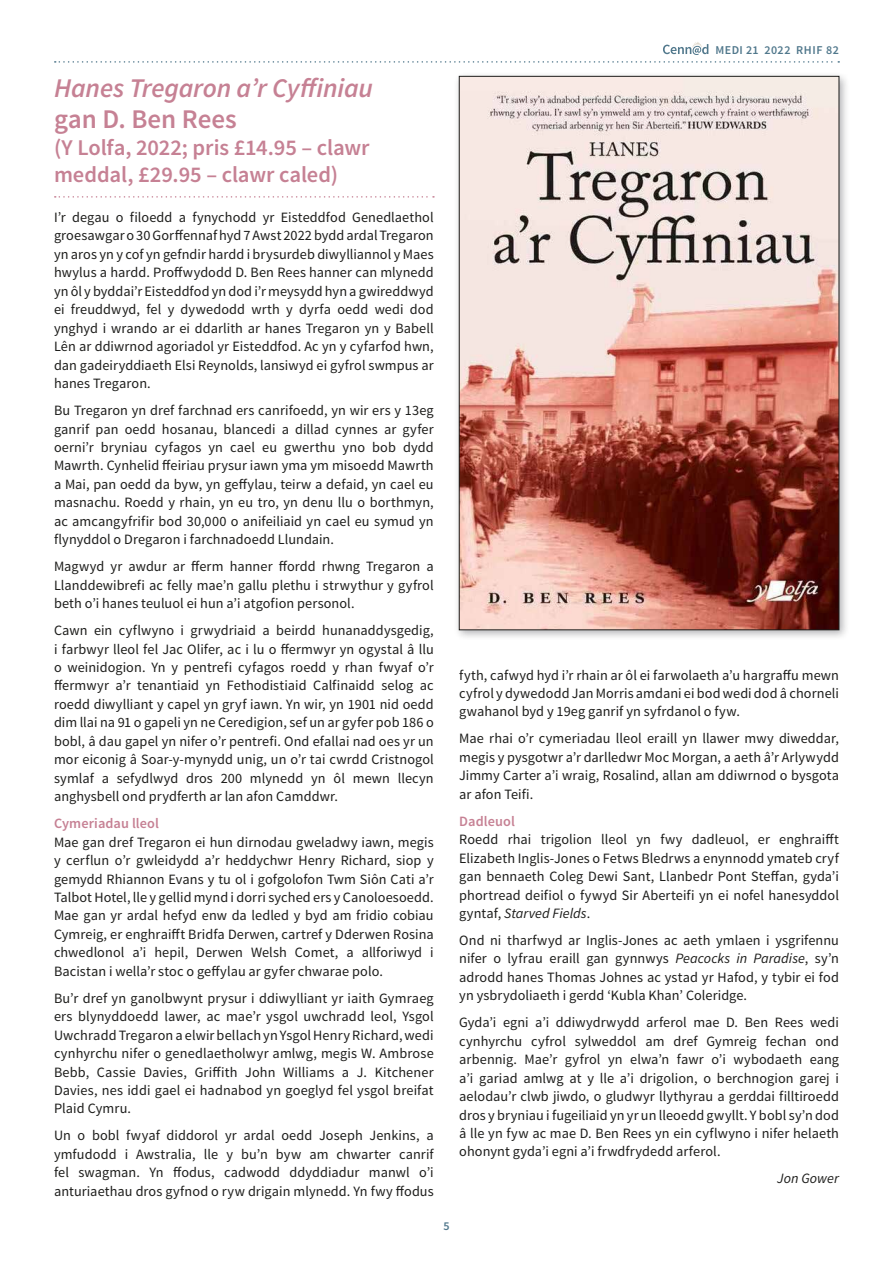
<style>
.page{position:relative;width:893px;height:1263px;background:#fff}
.page>*{position:absolute;margin:0;border:0;box-sizing:border-box;transform-origin:0 0}
.t1{font:italic 600 27px "Source Sans Pro";letter-spacing:-.005em;color:#c68194}
.t2{font:600 27px "Source Sans Pro";color:#c68194}
.t3{font:600 22.5px/27px "Source Sans Pro";letter-spacing:-.005em;color:#c68194}
.t4{font:14.25px/18.5px "Source Sans Pro";letter-spacing:.005em;color:#1d1d1b;text-align:justify}
.t5{font:600 14.25px "Source Sans Pro";letter-spacing:.01em;color:#c68194}
.t6{font:italic 14.25px "Source Sans Pro";letter-spacing:.005em;color:#1d1d1b}
.t7{font:600 12px "Source Sans Pro";letter-spacing:.04em;color:#51788c}
.s1{font-style:italic}
</style>
<div class="page">
<svg style="left:663px;top:42px;width:45px;height:13px"></svg>
<svg style="left:55px;top:61px;width:784px;height:2px"></svg>
<svg style="left:55px;top:196px;width:379px;height:2px"></svg>
<div style="left:454px;top:71px;width:396px;height:570px;background:#00040c;opacity:.3"></div>
<img style="left:461px;top:78px;width:376px;height:550px">
<h1 class="t1" style="left:54px;top:71px;width:321px">Hanes Tregaron a’r Cyffiniau</h1>
<h1 class="t2" style="left:54px;top:102px;width:184px">gan D. Ben Rees</h1>
<h2 class="t3" style="left:54px;top:135px;width:317px">(Y Lolfa, 2022; pris £14.95 – clawr meddal, £29.95 – clawr caled)</h2>
<p class="t4" style="left:54px;top:208px;width:381px">I’r degau o filoedd a fynychodd yr Eisteddfod Genedlaethol groesawgar o 30 Gorffennaf hyd 7 Awst 2022 bydd ardal Tregaron yn aros yn y cof yn gefndir hardd i brysurdeb diwylliannol y Maes hwylus a hardd. Proffwydodd D. Ben Rees hanner can mlynedd yn ôl y byddai’r Eisteddfod yn dod i’r meysydd hyn a gwireddwyd ei freuddwyd, fel y dywedodd wrth y dyrfa oedd wedi dod ynghyd i wrando ar ei ddarlith ar hanes Tregaron yn y Babell Lên ar ddiwrnod agoriadol yr Eisteddfod. Ac yn y cyfarfod hwn, dan gadeiryddiaeth Elsi Reynolds, lansiwyd ei gyfrol swmpus ar hanes Tregaron.</p>
<p class="t4" style="left:54px;top:401px;width:381px">Bu Tregaron yn dref farchnad ers canrifoedd, yn wir ers y 13eg ganrif pan oedd hosanau, blancedi a dillad cynnes ar gyfer oerni’r bryniau cyfagos yn cael eu gwerthu yno bob dydd Mawrth. Cynhelid ffeiriau prysur iawn yma ym misoedd Mawrth a Mai, pan oedd da byw, yn geffylau, teirw a defaid, yn cael eu masnachu. Roedd y rhain, yn eu tro, yn denu llu o borthmyn, ac amcangyfrifir bod 30,000 o anifeiliaid yn cael eu symud yn flynyddol o Dregaron i farchnadoedd Llundain.</p>
<p class="t4" style="left:54px;top:557px;width:381px">Magwyd yr awdur ar fferm hanner ffordd rhwng Tregaron a Llanddewibrefi ac felly mae’n gallu plethu i strwythur y gyfrol beth o’i hanes teuluol ei hun a’i atgofion personol.</p>
<p class="t4" style="left:54px;top:621px;width:381px">Cawn ein cyflwyno i grwydriaid a beirdd hunanaddysgedig, i farbwyr lleol fel Jac Olifer, ac i lu o ffermwyr yn ogystal â llu o weinidogion. Yn y pentrefi cyfagos roedd y rhan fwyaf o’r ffermwyr a’r tenantiaid yn Fethodistiaid Calfinaidd selog ac roedd diwylliant y capel yn gryf iawn. Yn wir, yn 1901 nid oedd dim llai na 91 o gapeli yn ne Ceredigion, sef un ar gyfer pob 186 o bobl, â dau gapel yn nifer o’r pentrefi. Ond efallai nad oes yr un mor eiconig â Soar-y-mynydd unig, un o’r tai cwrdd Cristnogol symlaf a sefydlwyd dros 200 mlynedd yn ôl mewn llecyn anghysbell ond prydferth ar lan afon Camddwr.</p>
<p class="t5" style="left:54px;top:814px;width:107px">Cymeriadau lleol</p>
<p class="t4" style="left:54px;top:833px;width:381px">Mae gan dref Tregaron ei hun dirnodau gweladwy iawn, megis y cerflun o’r gwleidydd a’r heddychwr Henry Richard, siop y gemydd Rhiannon Evans y tu ol i gofgolofon Twm Siôn Cati a’r Talbot Hotel, lle y gellid mynd i dorri syched ers y Canoloesoedd.<br>Mae gan yr ardal hefyd enw da ledled y byd am fridio cobiau Cymreig, er enghraifft Bridfa Derwen, cartref y Dderwen Rosina chwedlonol a’i hepil, Derwen Welsh Comet, a allforiwyd i Bacistan i wella’r stoc o geffylau ar gyfer chwarae polo.</p>
<p class="t4" style="left:54px;top:989px;width:381px">Bu’r dref yn ganolbwynt prysur i ddiwylliant yr iaith Gymraeg ers blynyddoedd lawer, ac mae’r ysgol uwchradd leol, Ysgol Uwchradd Tregaron a elwir bellach yn Ysgol Henry Richard, wedi cynhyrchu nifer o genedlaetholwyr amlwg, megis W. Ambrose Bebb, Cassie Davies, Griffith John Williams a J. Kitchener Davies, nes iddi gael ei hadnabod yn goeglyd fel ysgol breifat Plaid Cymru.</p>
<p class="t4" style="left:54px;top:1127px;width:381px">Un o bobl fwyaf diddorol yr ardal oedd Joseph Jenkins, a ymfudodd i Awstralia, lle y bu’n byw am chwarter canrif fel swagman. Yn ffodus, cadwodd ddyddiadur manwl o’i anturiaethau dros gyfnod o ryw drigain mlynedd. Yn fwy ffodus</p>
<p class="t7" style="left:443px;top:1218px;width:8px">5</p>
<p class="t7" style="left:715px;top:42px;width:125px">MEDI 21 2022 RHIF 82</p>
<p class="t4" style="left:459px;top:666px;width:381px">fyth, cafwyd hyd i’r rhain ar ôl ei farwolaeth a’u hargraffu mewn cyfrol y dywedodd Jan Morris amdani ei bod wedi dod â chorneli gwahanol byd y 19eg ganrif yn syfrdanol o fyw.</p>
<p class="t4" style="left:459px;top:730px;width:381px">Mae rhai o’r cymeriadau lleol eraill yn llawer mwy diweddar, megis y pysgotwr a’r darlledwr Moc Morgan, a aeth â’r Arlywydd Jimmy Carter a’i wraig, Rosalind, allan am ddiwrnod o bysgota ar afon Teifi.</p>
<p class="t5" style="left:459px;top:812px;width:57px">Dadleuol</p>
<p class="t4" style="left:459px;top:830px;width:381px">Roedd rhai trigolion lleol yn fwy dadleuol, er enghraifft Elizabeth Inglis-Jones o Fetws Bledrws a enynnodd ymateb cryf gan bennaeth Coleg Dewi Sant, Llanbedr Pont Steffan, gyda’i phortread deifiol o fywyd Sir Aberteifi yn ei nofel hanesyddol gyntaf, <span class="s1">Starved Fields</span>.</p>
<p class="t4" style="left:459px;top:931px;width:381px">Ond ni tharfwyd ar Inglis-Jones ac aeth ymlaen i ysgrifennu nifer o lyfrau eraill gan gynnwys <span class="s1">Peacocks in Paradise</span>, sy’n adrodd hanes Thomas Johnes ac ystad yr Hafod, y tybir ei fod yn ysbrydoliaeth i gerdd ‘Kubla Khan’ Coleridge.</p>
<p class="t4" style="left:459px;top:1013px;width:381px">Gyda’i egni a’i ddiwydrwydd arferol mae D. Ben Rees wedi cynhyrchu cyfrol sylweddol am dref Gymreig fechan ond arbennig. Mae’r gyfrol yn elwa’n fawr o’i wybodaeth eang a’i gariad amlwg at y lle a’i drigolion, o berchnogion garej i aelodau’r clwb jiwdo, o gludwyr llythyrau a gerddai filltiroedd dros y bryniau i fugeiliaid yn yr un lleoedd gwyllt. Y bobl sy’n dod â lle yn fyw ac mae D. Ben Rees yn ein cyflwyno i nifer helaeth ohonynt gyda’i egni a’i frwdfrydedd arferol.</p>
<p class="t6" style="left:777px;top:1170px;width:63px">Jon Gower</p>
</div>
